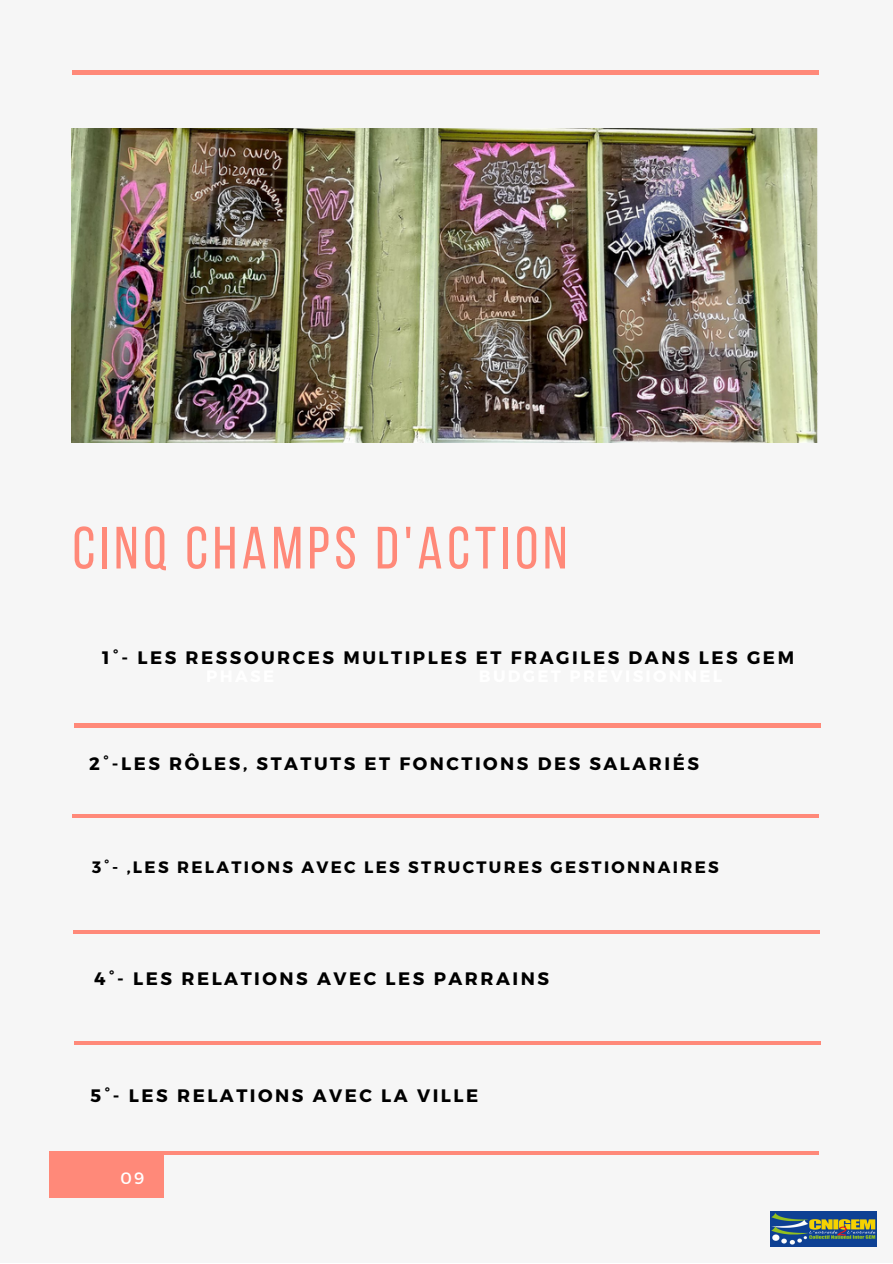
<style>
.page{position:relative;width:893px;height:1264px;background:#fff}
.page>*{position:absolute;margin:0;border:0;box-sizing:border-box;transform-origin:0 0}
.t1{font:59.55px "Bebas Neue";letter-spacing:.08em;color:#ff8979}
.t2{font:700 18px "Montserrat";letter-spacing:.14em;color:#000}
.t3{font:700 16.5px "Montserrat";letter-spacing:.14em;color:#000}
.t4{font:16.5px "Montserrat";color:#fff}
</style>
<div class="page">
<div style="left:0;top:0;width:892px;height:1262px;background:#f6f6f6"></div>
<hr style="left:72px;top:71px;width:747px;height:3px;background:#ff8979">
<div style="left:49px;top:1151px;width:115px;height:46px;background:#ff8979"></div>
<hr style="left:72px;top:1151px;width:747px;height:3px;background:#ff8979">
<img style="left:72px;top:129px;width:746px;height:314px">
<hr style="left:72px;top:814px;width:747px;height:3px;background:#ff8979">
<hr style="left:73px;top:930px;width:746px;height:4px;background:#ff8979">
<hr style="left:74px;top:723px;width:746px;height:4px;background:#ff8979">
<hr style="left:74px;top:1041px;width:746px;height:3px;background:#ff8979">
<img style="left:770px;top:1211px;width:106px;height:34px">
<h1 class="t1" style="left:73px;top:524px;width:496px">CINQ CHAMPS D'ACTION</h1>
<p class="t2" style="left:102px;top:646px;width:693px">1°- LES RESSOURCES MULTIPLES ET FRAGILES DANS LES GEM</p>
<p class="t2" style="left:89px;top:752px;width:611px">2°-LES RÔLES, STATUTS ET FONCTIONS DES SALARIÉS</p>
<p class="t3" style="left:92px;top:855px;width:628px">3°- ,LES RELATIONS AVEC LES STRUCTURES GESTIONNAIRES</p>
<p class="t2" style="left:94px;top:966px;width:456px">4°- LES RELATIONS AVEC LES PARRAINS</p>
<p class="t2" style="left:90px;top:1084px;width:389px">5°- LES RELATIONS AVEC LA VILLE</p>
<p class="t4" style="left:120px;top:1167px;width:25px">09</p>
</div>
